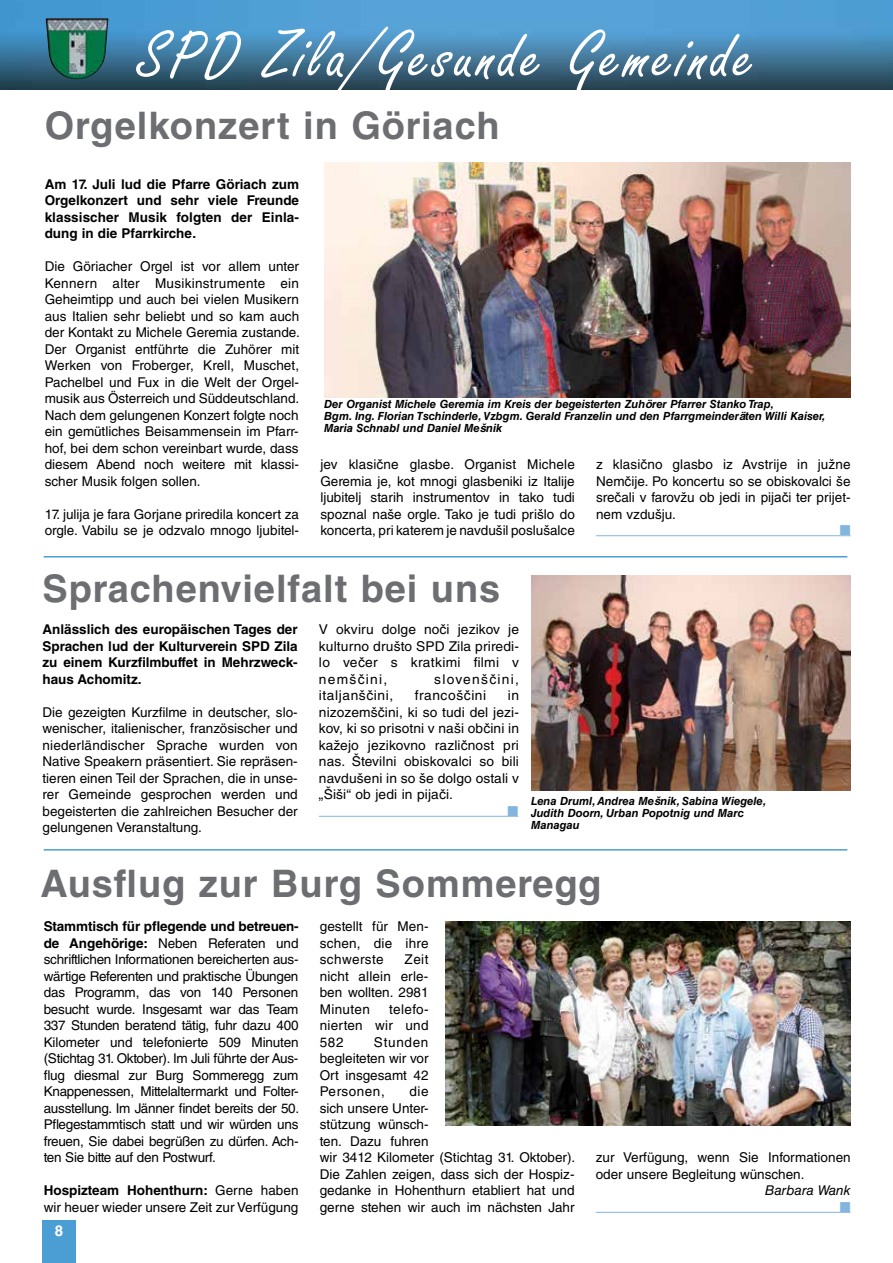
<style>
.page{position:relative;width:893px;height:1263px;background:#fff}
.page>*{position:absolute;margin:0;border:0;box-sizing:border-box;transform-origin:0 0}
.t1{font:72px "Freestyle Scr D";letter-spacing:.05em;color:#fff}
.t2{font:700 37.95px "Helvetica LT Std";letter-spacing:.025em;color:#6d6e71}
.t3{font:700 15px "Helvetica LT Std";color:#fff}
.t4{font:14.25px "Zapf Dingbats";color:#83b5df}
.t5{font:13.5px/16.5px "Helvetica LT Std";color:#000;text-align:justify}
.t6{font:700 13.5px/16.5px "Helvetica LT Std";color:#000;text-align:justify}
.t7{font:13.5px "Helvetica LT Std";letter-spacing:.045em;color:#000}
.t8{font:13.5px "Helvetica LT Std";letter-spacing:.095em;color:#000}
.t9{font:italic 13.5px "Helvetica LT Std";color:#000}
.t10{font:italic 700 11.25px/12px "Helvetica LT Std";color:#000}
.s1{font-family:"Arial"}
.s2{font-weight:700}
</style>
<div class="page">
<img style="left:0;top:0;width:893px;height:89px">
<img style="left:46px;top:18px;width:63px;height:62px">
<div style="left:43px;top:1220px;width:33px;height:43px;background:#4b9ed4"></div>
<hr style="left:596px;top:535px;width:254px;height:1px;background:#83b5df">
<img style="left:324px;top:162px;width:526px;height:236px">
<hr style="left:319px;top:816px;width:199px;height:1px;background:#83b5df">
<img style="left:532px;top:576px;width:318px;height:215px">
<hr style="left:596px;top:1212px;width:255px;height:1px;background:#83b5df">
<img style="left:446px;top:921px;width:404px;height:204px">
<hr style="left:44px;top:556px;width:803px;height:1px;background:#4b9ed4">
<hr style="left:44px;top:849px;width:803px;height:2px;background:#4b9ed4">
<h1 class="t1" style="left:138px;top:17px;width:619px">SPD Zila/Gesunde Gemeinde</h1>
<h2 class="t2" style="left:45px;top:103px;width:456px">Orgelkonzert in Göriach</h2>
<p class="t6" style="left:45px;top:176px;width:256px">Am 17. Juli lud die Pfarre Göriach zum Orgelkonzert und sehr viele Freunde klassischer Musik folgten der Einla&shy;dung in die Pfarrkirche.</p>
<p class="t5" style="left:45px;top:258px;width:257px">Die Göriacher Orgel ist vor allem unter Kennern alter Musikinstrumente ein Geheimtipp und auch bei vielen Musikern aus Italien sehr beliebt und so kam auch der Kontakt zu Michele Geremia zustande.<br>Der Organist entführte die Zuhörer mit Werken von Froberger, Krell, Muschet, Pachelbel und Fux in die Welt der Orgel&shy;musik aus Österreich und Süddeutschland.<br>Nach dem gelungenen Konzert folgte noch ein gemütliches Beisammensein im Pfarr&shy;hof, bei dem schon vereinbart wurde, dass diesem Abend noch weitere mit klassi&shy;scher Musik folgen sollen.</p>
<p class="t5" style="left:45px;top:506px;width:256px">17. julija je fara Gorjane priredila koncert za orgle. Vabilu se je odzvalo mnogo ljubitel-</p>
<p class="t10" style="left:324px;top:398px;width:503px">Der Organist Michele Geremia im Kreis der begeisterten Zuhörer Pfarrer Stanko Trap,<br>Bgm. Ing. Florian Tschinderle, Vzbgm. Gerald Franzelin und den Pfarrgmeinderäten Willi Kaiser,<br>Maria Schnabl und Daniel Mešnik</p>
<p class="t5" style="left:320px;top:456px;width:256px">jev klasi<span class="s1">č</span>ne glasbe. Organist Michele Geremia je, kot mnogi glasbeniki iz Italije ljubitelj starih instrumentov in tako tudi spoznal naše orgle. Tako je tudi prišlo do koncerta, pri katerem je navdušil poslušalce</p>
<p class="t5" style="left:596px;top:456px;width:256px">z klasi<span class="s1">č</span>no glasbo iz Avstrije in južne Nem<span class="s1">č</span>ije. Po koncertu so se obiskovalci še sre<span class="s1">č</span>ali v farovžu ob jedi in <span class="s1">pijači</span> ter prijet&shy;nem vzdušju.</p>
<p class="t4" style="left:840px;top:524px;width:12px">■</p>
<h2 class="t2" style="left:43px;top:566px;width:459px">Sprachenvielfalt bei uns</h2>
<p class="t6" style="left:43px;top:621px;width:257px">Anlässlich des europäischen Tages der Sprachen lud der Kulturverein SPD Zila zu einem Kurzfilmbuffet in Mehrzweck&shy;haus Achomitz.</p>
<p class="t5" style="left:43px;top:704px;width:257px">Die gezeigten Kurzfilme in deutscher, slo&shy;wenischer, italienischer, französischer und niederländischer Sprache wurden von Native Speakern präsentiert. Sie repräsen&shy;tieren einen Teil der Sprachen, die in unse&shy;rer Gemeinde gesprochen werden und begeisterten die zahlreichen Besucher der gelungenen Veranstaltung.</p>
<p class="t5" style="left:319px;top:621px;width:202px">V okviru dolge no<span class="s1">č</span>i jezikov je kulturno društo SPD Zila priredi&shy;lo ve<span class="s1">č</span>er s kratkimi filmi v nemš<span class="s1">č</span>ini,</p>
<p class="t8" style="left:434px;top:671px;width:86px">slovenš<span class="s1">č</span>ini,</p>
<p class="t7" style="left:319px;top:688px;width:76px">italjanš<span class="s1">č</span>ini,</p>
<p class="t7" style="left:415px;top:688px;width:73px">francoš<span class="s1">č</span>ini</p>
<p class="t5" style="left:319px;top:687px;width:202px;text-indent:189px">in nizozemš<span class="s1">č</span>ini, ki so tudi del jezi&shy;kov, ki so prisotni v naši ob<span class="s1">č</span>ini in kažejo jezikovno razl<span class="s1">ič</span>nost pri nas. Številni obiskovalci so bili navdušeni in so še dolgo ostali v „Šiši“ ob jedi in pija<span class="s1">č</span>i.</p>
<p class="t4" style="left:507px;top:804px;width:12px">■</p>
<p class="t10" style="left:531px;top:795px;width:237px">Lena Druml, Andrea Mešnik, Sabina Wiegele,<br>Judith Doorn, Urban Popotnig und Marc<br>Managau</p>
<h2 class="t2" style="left:40px;top:861px;width:562px">Ausflug zur Burg Sommeregg</h2>
<p class="t5" style="left:44px;top:918px;width:257px"><span class="s2">Stammtisch für pflegende und betreuen&shy;de Angehörige:</span> Neben Referaten und schriftlichen Informationen bereicherten aus&shy;wärtige Referenten und praktische Übungen das Programm, das von 140 Personen besucht wurde. Insgesamt war das Team 337 Stunden beratend tätig, fuhr dazu 400<br>Kilometer und telefonierte 509 Minuten (Stichtag 31. Oktober). Im Juli führte der Aus&shy;flug diesmal zur Burg Sommeregg zum Knappenessen, Mittelaltermarkt und Folter&shy;ausstellung. Im Jänner findet bereits der 50.<br>Pflegestammtisch statt und wir würden uns freuen, Sie dabei begrüßen zu dürfen. Ach&shy;ten Sie bitte auf den Postwurf.</p>
<p class="t5" style="left:44px;top:1182px;width:256px"><span class="s2">Hospizteam Hohenthurn:</span> Gerne haben wir heuer wieder unsere Zeit zur Verfügung</p>
<p class="t3" style="left:55px;top:1222px;width:10px">8</p>
<p class="t5" style="left:320px;top:918px;width:110px">gestellt für Men&shy;schen, die ihre schwerste</p>
<p class="t5" style="left:320px;top:951px;width:110px;text-indent:85px">Zeit nicht allein erle&shy;ben wollten. 2981<br>Minuten</p>
<p class="t5" style="left:320px;top:1001px;width:110px;text-indent:69px">telefo&shy;nierten wir und 582</p>
<p class="t5" style="left:320px;top:1034px;width:110px;text-indent:54px">Stunden begleiteten wir vor Ort insgesamt 42<br>Personen,</p>
<p class="t5" style="left:320px;top:1083px;width:257px;text-align:left;text-indent:90px">die<br>sich unsere Unter-<br>stützung wünsch-<br>ten. Dazu fuhren<br>wir 3412 Kilometer (Stichtag 31. Oktober).<br>Die Zahlen zeigen, dass sich der Hospiz&shy;gedanke in Hohenthurn etabliert hat und gerne stehen wir auch im nächsten Jahr</p>
<p class="t5" style="left:596px;top:1149px;width:256px">zur Verfügung, wenn Sie Informationen oder unsere Begleitung wünschen.</p>
<p class="t9" style="left:765px;top:1183px;width:87px">Barbara Wank</p>
<p class="t4" style="left:840px;top:1200px;width:12px">■</p>
</div>
